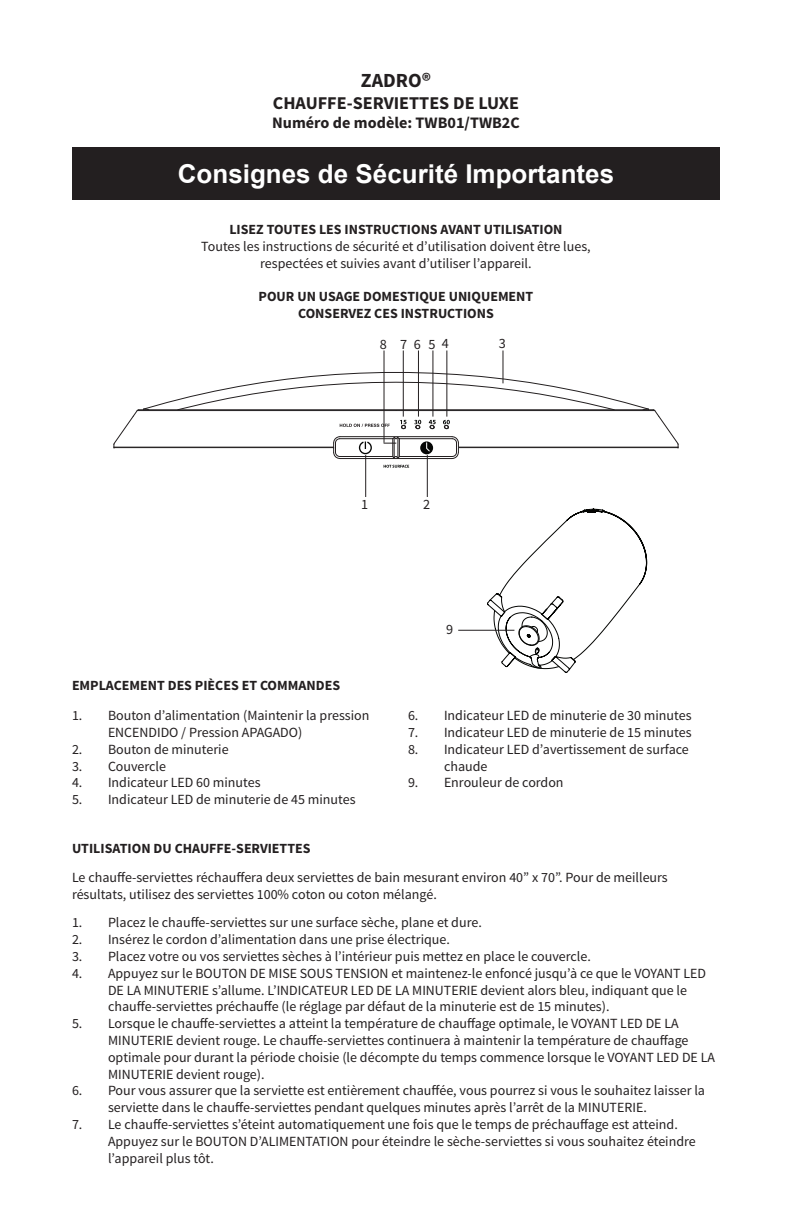
<style>
.page{position:relative;width:792px;height:1224px;background:#fff}
.page>*{position:absolute;margin:0;border:0;box-sizing:border-box;transform-origin:0 0}
.t1{font:700 26px "Arial";color:#fff}
.t2{font:700 20px "Source Sans Pro";color:#231f20}
.t3{font:700 18px "Source Sans Pro";color:#231f20}
.t4{font:700 16px "Source Sans Pro";color:#231f20}
.t5{font:14.2px "Source Sans Pro";color:#231f20}
.t6{font:14px/16.8px "Source Sans Pro";color:#231f20}
.t7{font:700 14px/16.8px "Source Sans Pro";color:#231f20;text-align:center}
.s1{font-weight:700}
</style>
<div class="page">
<div style="left:72px;top:147px;width:648px;height:53px;background:#231f20"></div>
<hr style="left:503px;top:351px;width:1px;height:32px;background:#231f20">
<svg style="left:384px;top:465px;width:25px;height:3px"></svg>
<hr style="left:403px;top:351px;width:1px;height:66px;background:#231f20">
<hr style="left:418px;top:351px;width:1px;height:66px;background:#231f20">
<hr style="left:432px;top:351px;width:1px;height:66px;background:#231f20">
<hr style="left:446px;top:351px;width:1px;height:66px;background:#231f20">
<hr style="left:365px;top:455px;width:1px;height:42px;background:#231f20">
<hr style="left:427px;top:455px;width:1px;height:42px;background:#231f20">
<hr style="left:384px;top:351px;width:1px;height:92px;background:#231f20">
<svg style="left:487px;top:508px;width:160px;height:165px"></svg>
<hr style="left:458px;top:630px;width:56px;height:1px;background:#231f20">
<svg style="left:113px;top:372px;width:566px;height:87px"></svg>
<p class="t2" style="left:361px;top:68px;width:72px">ZADRO®</p>
<p class="t3" style="left:273px;top:91px;width:248px">CHAUFFE-SERVIETTES DE LUXE</p>
<p class="t4" style="left:272px;top:112px;width:249px">Numéro de modèle: TWB01/TWB2C</p>
<p class="t1" style="left:178px;top:156px;width:438px">Consignes de Sécurité Importantes</p>
<p class="t6" style="left:201px;top:221px;width:391px;text-align:center"><span class="s1">LISEZ TOUTES LES INSTRUCTIONS AVANT UTILISATION<br></span>Toutes les instructions de sécurité et d’utilisation doivent être lues, respectées et suivies avant d’utiliser l’appareil.</p>
<p class="t7" style="left:259px;top:289px;width:276px">POUR UN USAGE DOMESTIQUE UNIQUEMENT<br>CONSERVEZ CES INSTRUCTIONS</p>
<p class="t5" style="left:428px;top:335px;width:22px">5 4</p>
<p class="t5" style="left:380px;top:335px;width:43px">8 7 6</p>
<p class="t5" style="left:499px;top:335px;width:9px">3</p>
<p class="t5" style="left:361px;top:496px;width:9px">1</p>
<p class="t5" style="left:423px;top:495px;width:9px">2</p>
<p class="t5" style="left:446px;top:621px;width:9px">9</p>
<p class="t7" style="left:72px;top:678px;width:270px">EMPLACEMENT DES PIÈCES ET COMMANDES</p>
<p class="t6" style="left:108px;top:707px;width:263px;text-indent:-36px">1. Bouton d’alimentation (Maintenir la pression<br>ENCENDIDO / Pression APAGADO)</p>
<p class="t6" style="left:72px;top:741px;width:158px">2. Bouton de minuterie</p>
<p class="t6" style="left:72px;top:758px;width:96px">3. Couvercle</p>
<p class="t6" style="left:72px;top:775px;width:190px">4. Indicateur LED 60 minutes</p>
<p class="t6" style="left:72px;top:791px;width:285px">5. Indicateur LED de minuterie de 45 minutes</p>
<p class="t6" style="left:408px;top:707px;width:285px">6. Indicateur LED de minuterie de 30 minutes</p>
<p class="t6" style="left:408px;top:724px;width:285px">7. Indicateur LED de minuterie de 15 minutes</p>
<p class="t6" style="left:444px;top:741px;width:246px;text-indent:-36px">8. Indicateur LED d’avertissement de surface chaude</p>
<p class="t6" style="left:408px;top:775px;width:157px">9. Enrouleur de cordon</p>
<p class="t6" style="left:72px;top:834px;width:597px;line-height:28.8px"><span class="s1">UTILISATION DU CHAUFFE-SERVIETTES<br></span>Le chauffe-serviettes réchauffera deux serviettes de bain mesurant environ 40” x 70”. Pour de meilleurs</p>
<p class="t6" style="left:72px;top:886px;width:366px">résultats, utilisez des serviettes 100% coton ou coton mélangé.</p>
<p class="t6" style="left:72px;top:915px;width:411px">1. Placez le chauffe-serviettes sur une surface sèche, plane et dure.</p>
<p class="t6" style="left:72px;top:931px;width:379px">2. Insérez le cordon d’alimentation dans une prise électrique.</p>
<p class="t6" style="left:72px;top:948px;width:520px">3. Placez votre ou vos serviettes sèches à l’intérieur puis mettez en place le couvercle.</p>
<p class="t6" style="left:108px;top:965px;width:600px;text-indent:-36px">4. Appuyez sur le BOUTON DE MISE SOUS TENSION et maintenez-le enfoncé jusqu’à ce que le VOYANT LED<br>DE LA MINUTERIE s’allume. L’INDICATEUR LED DE LA MINUTERIE devient alors bleu, indiquant que le chauffe-serviettes préchauffe (le réglage par défaut de la minuterie est de 15 minutes).</p>
<p class="t6" style="left:108px;top:1015px;width:609px;text-indent:-36px">5. Lorsque le chauffe-serviettes a atteint la température de chauffage optimale, le VOYANT LED DE LA MINUTERIE devient rouge. Le chauffe-serviettes continuera à maintenir la température de chauffage optimale pour durant la période choisie (le décompte du temps commence lorsque le VOYANT LED DE LA MINUTERIE devient rouge).</p>
<p class="t6" style="left:108px;top:1083px;width:599px;text-indent:-36px">6. Pour vous assurer que la serviette est entièrement chauffée, vous pourrez si vous le souhaitez laisser la serviette dans le chauffe-serviettes pendant quelques minutes après l’arrêt de la MINUTERIE.</p>
<p class="t6" style="left:108px;top:1116px;width:589px;text-indent:-36px">7. Le chauffe-serviettes s’éteint automatiquement une fois que le temps de préchauffage est atteind.<br>Appuyez sur le BOUTON D’ALIMENTATION pour éteindre le sèche-serviettes si vous souhaitez éteindre l’appareil plus tôt.</p>
</div>
